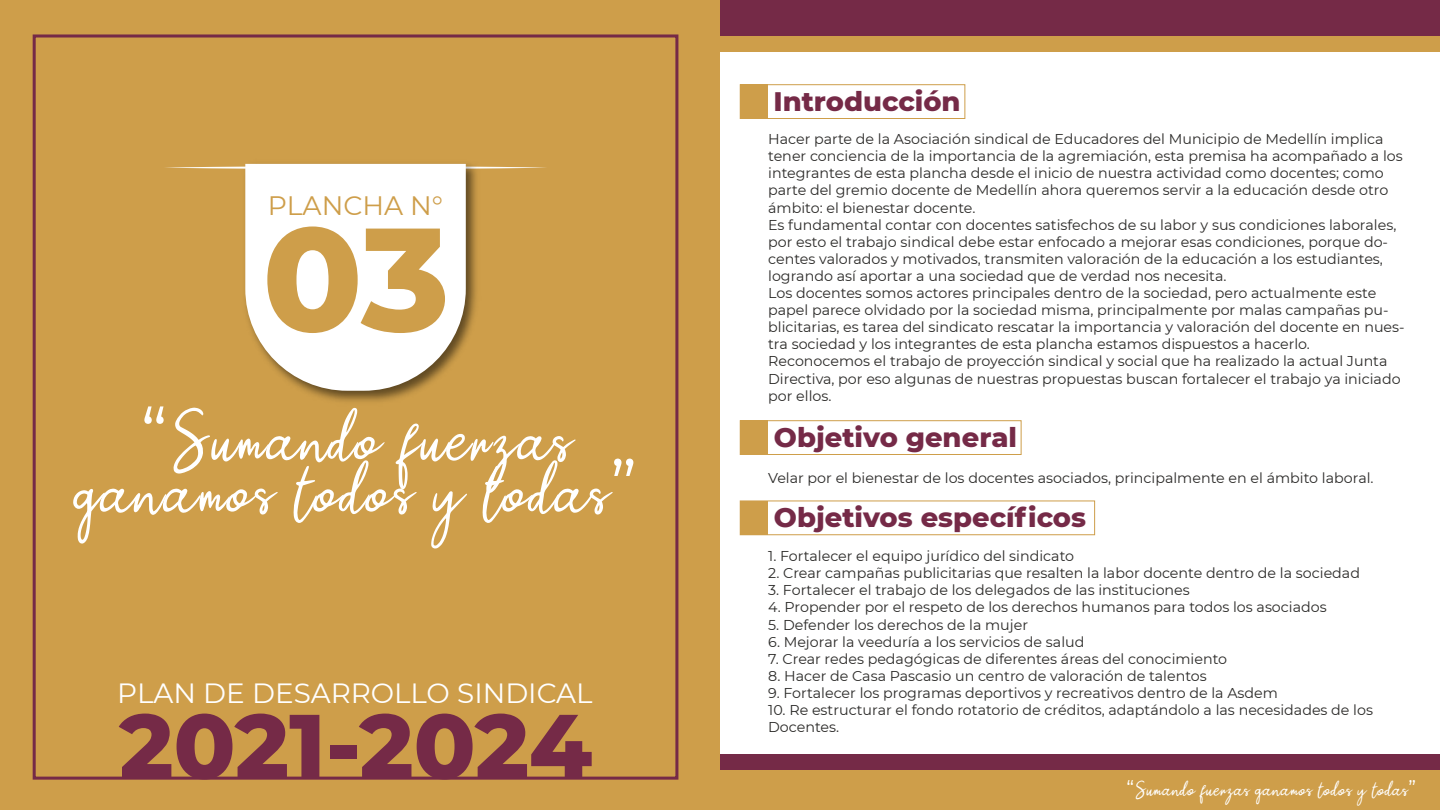
<style>
.page{position:relative;width:1440px;height:810px;background:#fff}
.page>*{position:absolute;margin:0;border:0;box-sizing:border-box;transform-origin:0 0}
.t1{font:800 146.32px "Montserrat";color:#ce9e4a}
.t2{font:800 90.6px "Montserrat";letter-spacing:-.005em;color:#752a47}
.t3{font:69.97px/52.5px "Paul Signature";letter-spacing:.03em;color:#fff;text-align:center}
.t4{font:27.83px "Montserrat";color:#fff}
.t5{font:800 27.3px "Montserrat";color:#752a47}
.t6{font:26.62px "Montserrat";color:#ce9e4a}
.t7{font:19.95px "Paul Signature";letter-spacing:.03em;color:#fff}
.t8{font:14.25px/17.1px "Montserrat";color:#2b2a28}
.s1{font-family:"Montserrat"}
</style>
<div class="page">
<div style="left:720px;top:12px;width:720px;height:40px;background:#ce9e4a"></div>
<div style="left:0;top:0;width:720px;height:810px;background:#ce9e4a"></div>
<div style="left:33px;top:34px;width:645px;height:746px;border:3px solid #752a47"></div>
<svg style="left:165px;top:166px;width:381px;height:3px"></svg>
<img style="left:239px;top:163px;width:244px;height:239px">
<svg style="left:245px;top:164px;width:221px;height:227px;background:#f7f3ed"></svg>
<div style="left:720px;top:0;width:720px;height:36px;background:#752a47"></div>
<div style="left:720px;top:754px;width:720px;height:40px;background:#752a47"></div>
<div style="left:720px;top:770px;width:720px;height:40px;background:#ce9e4a"></div>
<div style="left:740px;top:84px;width:225px;height:35px;border:1px solid #ce9e4a"></div>
<div style="left:741px;top:84px;width:27px;height:34px;background:#ce9e4a"></div>
<div style="left:740px;top:420px;width:281px;height:35px;border:1px solid #ce9e4a"></div>
<div style="left:740px;top:501px;width:355px;height:34px;border:1px solid #ce9e4a"></div>
<div style="left:741px;top:420px;width:27px;height:34px;background:#ce9e4a"></div>
<div style="left:741px;top:501px;width:27px;height:33px;background:#ce9e4a"></div>
<h3 class="t6" style="left:268px;top:188px;width:177px">PLANCHA N°</h3>
<h1 class="t1" style="left:262px;top:172px;width:189px">03</h1>
<h3 class="t3" style="left:75px;top:408px;width:564px"><span class="s1">“</span>Sumando fuerzas ganamos todos y todas<span class="s1">”</span></h3>
<h3 class="t4" style="left:117px;top:674px;width:477px">PLAN DE DESARROLLO SINDICAL</h3>
<h2 class="t2" style="left:119px;top:680px;width:474px">2021-2024</h2>
<h3 class="t5" style="left:773px;top:81px;width:189px">Introducción</h3>
<p class="t8" style="left:768px;top:130px;width:638px">Hacer parte de la Asociación sindical de Educadores del Municipio de Medellín implica tener conciencia de la importancia de la agremiación, esta premisa ha acompañado a los integrantes de esta plancha desde el inicio de nuestra actividad como docentes; como parte del gremio docente de Medellín ahora queremos servir a la educación desde otro ámbito: el bienestar docente.<br>Es fundamental contar con docentes satisfechos de su labor y sus condiciones laborales, por esto el trabajo sindical debe estar enfocado a mejorar esas condiciones, porque do&shy;centes valorados y motivados, transmiten valoración de la educación a los estudiantes, logrando así aportar a una sociedad que de verdad nos necesita.<br>Los docentes somos actores principales dentro de la sociedad, pero actualmente este papel parece olvidado por la sociedad misma, principalmente por malas campañas pu&shy;blicitarias, es tarea del sindicato rescatar la importancia y valoración del docente en nues&shy;tra sociedad y los integrantes de esta plancha estamos dispuestos a hacerlo.<br>Reconocemos el trabajo de proyección sindical y social que ha realizado la actual Junta Directiva, por eso algunas de nuestras propuestas buscan fortalecer el trabajo ya iniciado por ellos.</p>
<h3 class="t5" style="left:774px;top:417px;width:245px">Objetivo general</h3>
<p class="t8" style="left:768px;top:469px;width:607px">Velar por el bienestar de los docentes asociados, principalmente en el ámbito laboral.</p>
<h3 class="t5" style="left:774px;top:497px;width:314px">Objetivos específicos</h3>
<p class="t8" style="left:768px;top:547px;width:307px">1. Fortalecer el equipo jurídico del sindicato</p>
<p class="t8" style="left:768px;top:564px;width:593px">2. Crear campañas publicitarias que resalten la labor docente dentro de la sociedad</p>
<p class="t8" style="left:768px;top:581px;width:423px">3. Fortalecer el trabajo de los delegados de las instituciones</p>
<p class="t8" style="left:768px;top:598px;width:560px">4. Propender por el respeto de los derechos humanos para todos los asociados</p>
<p class="t8" style="left:768px;top:615px;width:261px">5. Defender los derechos de la mujer</p>
<p class="t8" style="left:768px;top:632px;width:318px">6. Mejorar la veeduría a los servicios de salud</p>
<p class="t8" style="left:768px;top:650px;width:460px">7. Crear redes pedagógicas de diferentes áreas del conocimiento</p>
<p class="t8" style="left:768px;top:667px;width:440px">8. Hacer de Casa Pascasio un centro de valoración de talentos</p>
<p class="t8" style="left:768px;top:684px;width:511px">9. Fortalecer los programas deportivos y recreativos dentro de la Asdem</p>
<p class="t8" style="left:768px;top:701px;width:606px">10. Re estructurar el fondo rotatorio de créditos, adaptándolo a las necesidades de los<br>Docentes.</p>
<h3 class="t7" style="left:1126px;top:777px;width:291px"><span class="s1">“</span>Sumando fuerzas ganamos todos y todas<span class="s1">”</span></h3>
</div>
